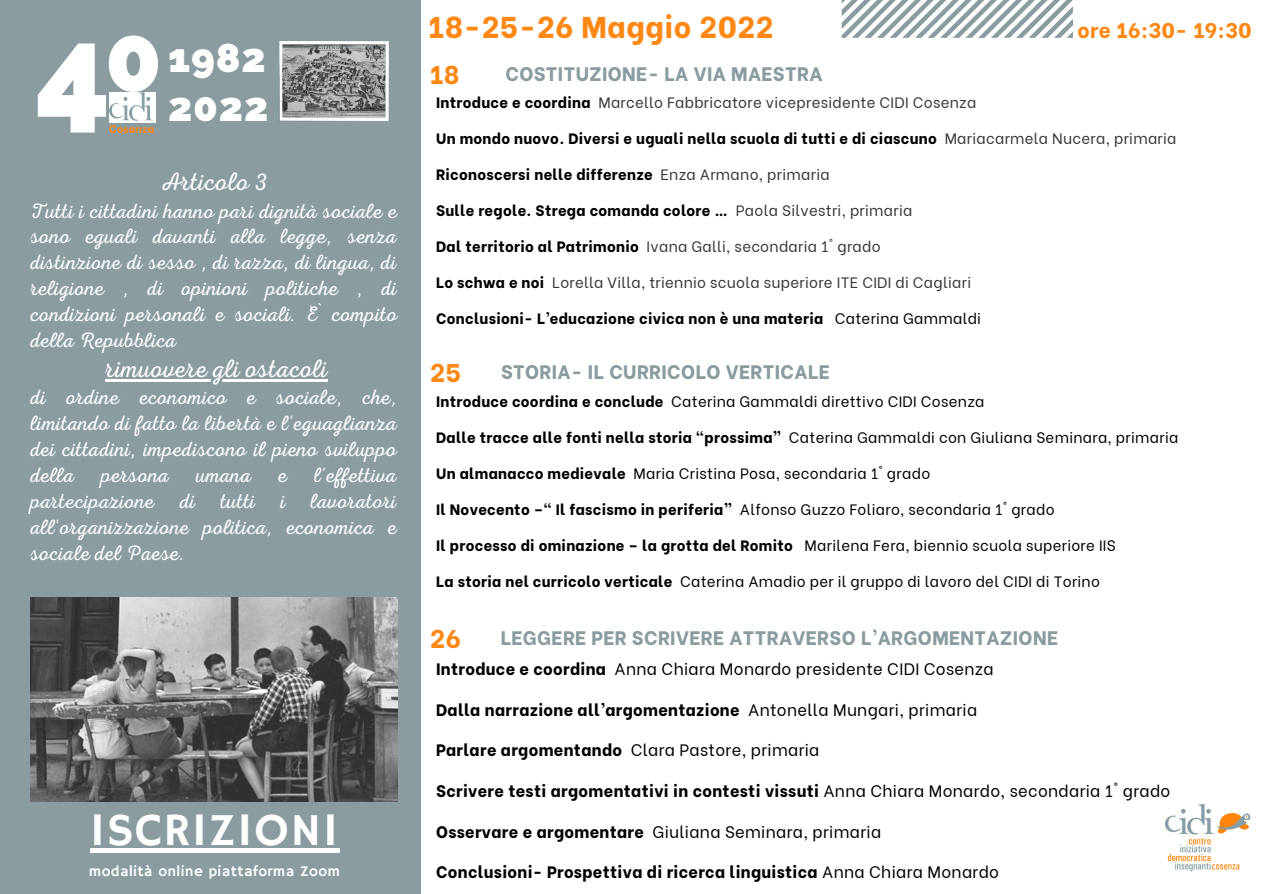
<style>
.page{position:relative;width:1263px;height:894px;background:#fff}
.page>*{position:absolute;margin:0;border:0;box-sizing:border-box;transform-origin:0 0}
.t1{font:800 127.5px "Raleway";color:#fff}
.t2{font:800 93px "Raleway";color:#fff}
.t3{font:46.5px "Hammersmith One";letter-spacing:.03em;color:#fff}
.t4{font:800 40.5px "Raleway";letter-spacing:.02em;color:#fff}
.t5{font:800 30px "Be Vietnam";letter-spacing:.02em;color:#ff8713}
.t6{font:25.5px "RTL Adam Script Light";letter-spacing:.02em;color:#fff}
.t7{font:800 25.5px "Be Vietnam";color:#ff8713}
.t8{font:21px/25.8px "RTL Adam Script Light";letter-spacing:.02em;color:#fff;text-align:justify}
.t9{font:800 21px "Be Vietnam";letter-spacing:.02em;color:#ff8713}
.t10{font:800 19.5px "Be Vietnam";letter-spacing:.02em;color:#8b9ca0}
.t11{font:800 16.5px "Be Vietnam";letter-spacing:.02em;color:#000}
.t12{font:16.5px "Be Vietnam";letter-spacing:.02em;color:#000}
.t13{font:15px "Be Vietnam";letter-spacing:.02em;color:#000}
.t14{font:800 15px "Be Vietnam";letter-spacing:.02em;color:#000}
.t15{font:15px "Be Vietnam";letter-spacing:.02em;color:#373737}
.t16{font:15px "Hammersmith One";letter-spacing:.025em;color:#fff}
.t17{font:800 10.8px "Be Vietnam";letter-spacing:.02em;color:#ff8713}
.s1{font-weight:800;color:#000}
.s2{font-weight:400;color:#373737}
.s3{font-weight:400}
.s4{font-weight:800}
</style>
<div class="page">
<svg style="left:842px;top:0;width:231px;height:38px"></svg>
<div style="left:0;top:0;width:421px;height:893px;background:#8b9ca0"></div>
<img style="left:30px;top:597px;width:367px;height:204px">
<img style="left:109px;top:93px;width:46px;height:29px">
<img style="left:1166px;top:804px;width:85px;height:68px">
<img style="left:278px;top:42px;width:110px;height:79px">
<hr style="left:106px;top:379px;width:222px;height:3px;background:#fff">
<hr style="left:90px;top:848px;width:250px;height:4px;background:#fff">
<p class="t1" style="left:35px;top:-4px;width:76px">4</p>
<p class="t2" style="left:105px;top:4px;width:59px">0</p>
<p class="t4" style="left:168px;top:34px;width:99px">1982</p>
<p class="t4" style="left:168px;top:83px;width:102px">2022</p>
<p class="t17" style="left:109px;top:120px;width:47px">Cosenza</p>
<p class="t6" style="left:161px;top:167px;width:108px">Articolo 3</p>
<p class="t8" style="left:31px;top:198px;width:368px">Tutti i cittadini hanno pari dignità sociale e sono eguali davanti alla legge, senza distinzione di sesso , di razza, di lingua, di religione , di opinioni politiche , di condizioni personali e sociali. E` compito della Repubblica</p>
<p class="t6" style="left:106px;top:354px;width:223px">rimuovere gli ostacoli</p>
<p class="t8" style="left:31px;top:385px;width:368px">di ordine economico e sociale, che, limitando di fatto la libertà e l'eguaglianza dei cittadini, impediscono il pieno sviluppo della</p>
<p class="t8" style="left:31px;top:462px;width:368px;text-indent:284px">l'effettiva partecipazione di tutti i lavoratori all'organizzazione politica, economica e sociale del Paese.</p>
<p class="t8" style="left:102px;top:462px;width:69px">persona</p>
<p class="t8" style="left:196px;top:462px;width:56px">umana</p>
<p class="t8" style="left:278px;top:462px;width:10px">e</p>
<p class="t3" style="left:90px;top:803px;width:250px">ISCRIZIONI</p>
<p class="t16" style="left:89px;top:861px;width:253px">modalità online piattaforma Zoom</p>
<p class="t5" style="left:428px;top:2px;width:347px">18-25-26 Maggio 2022</p>
<p class="t9" style="left:1077px;top:13px;width:176px">ore 16:30- 19:30</p>
<p class="t7" style="left:430px;top:54px;width:31px">18</p>
<p class="t10" style="left:505px;top:58px;width:319px">COSTITUZIONE- LA VIA MAESTRA</p>
<p class="t15" style="left:436px;top:90px;width:542px"><span class="s1">Introduce e coordina</span> Marcello Fabbricatore vicepresidente CIDI Cosenza</p>
<p class="t14" style="left:436px;top:126px;width:742px">Un mondo nuovo. Diversi e uguali nella scuola di tutti e di ciascuno <span class="s2">Mariacarmela Nucera, primaria</span></p>
<p class="t14" style="left:436px;top:162px;width:395px">Riconoscersi nelle differenze <span class="s2">Enza Armano, primaria</span></p>
<p class="t14" style="left:436px;top:198px;width:478px">Sulle regole. Strega comanda colore … <span class="s2">Paola Silvestri, primaria</span></p>
<p class="t15" style="left:436px;top:234px;width:446px"><span class="s1">Dal territorio al Patrimonio</span> Ivana Galli, secondaria 1° grado</p>
<p class="t15" style="left:436px;top:270px;width:537px"><span class="s1">Lo schwa e noi</span> Lorella Villa, triennio scuola superiore ITE CIDI di Cagliari</p>
<p class="t14" style="left:436px;top:306px;width:546px">Conclusioni- L’educazione civica non è una materia <span class="s3">Caterina Gammaldi</span></p>
<p class="t7" style="left:430px;top:351px;width:32px">25</p>
<p class="t10" style="left:501px;top:356px;width:330px">STORIA- IL CURRICOLO VERTICALE</p>
<p class="t13" style="left:436px;top:389px;width:550px"><span class="s4">Introduce coordina e conclude</span> Caterina Gammaldi direttivo CIDI Cosenza</p>
<p class="t13" style="left:436px;top:425px;width:744px"><span class="s4">Dalle tracce alle fonti nella storia “prossima”</span> Caterina Gammaldi con Giuliana Seminara, primaria</p>
<p class="t13" style="left:436px;top:461px;width:496px"><span class="s4">Un almanacco medievale</span> Maria Cristina Posa, secondaria 1° grado</p>
<p class="t13" style="left:436px;top:497px;width:620px"><span class="s4">Il Novecento –“ Il fascismo in periferia”</span> Alfonso Guzzo Foliaro, secondaria 1° grado</p>
<p class="t14" style="left:436px;top:533px;width:681px">Il processo di ominazione – la grotta del Romito <span class="s3">Marilena Fera, biennio scuola superiore IIS</span></p>
<p class="t13" style="left:436px;top:569px;width:665px"><span class="s4">La storia nel curricolo verticale</span> Caterina Amadio per il gruppo di lavoro del CIDI di Torino</p>
<p class="t7" style="left:430px;top:617px;width:32px">26</p>
<p class="t10" style="left:501px;top:622px;width:559px">LEGGERE PER SCRIVERE ATTRAVERSO L’ARGOMENTAZIONE</p>
<p class="t12" style="left:436px;top:655px;width:559px"><span class="s4">Introduce e coordina</span> Anna Chiara Monardo presidente CIDI Cosenza</p>
<p class="t11" style="left:436px;top:696px;width:543px">Dalla narrazione all’argomentazione <span class="s3">Antonella Mungari, primaria</span></p>
<p class="t12" style="left:436px;top:736px;width:385px"><span class="s4">Parlare argomentando</span> Clara Pastore, primaria</p>
<p class="t11" style="left:436px;top:777px;width:736px">Scrivere testi argomentativi in contesti vissuti <span class="s3">Anna Chiara Monardo, secondaria 1° grado</span></p>
<p class="t12" style="left:436px;top:817px;width:447px"><span class="s4">Osservare e argomentare</span> Giuliana Seminara, primaria</p>
<p class="t11" style="left:436px;top:858px;width:564px">Conclusioni- Prospettiva di ricerca linguistica <span class="s3">Anna Chiara Monardo</span></p>
</div>
